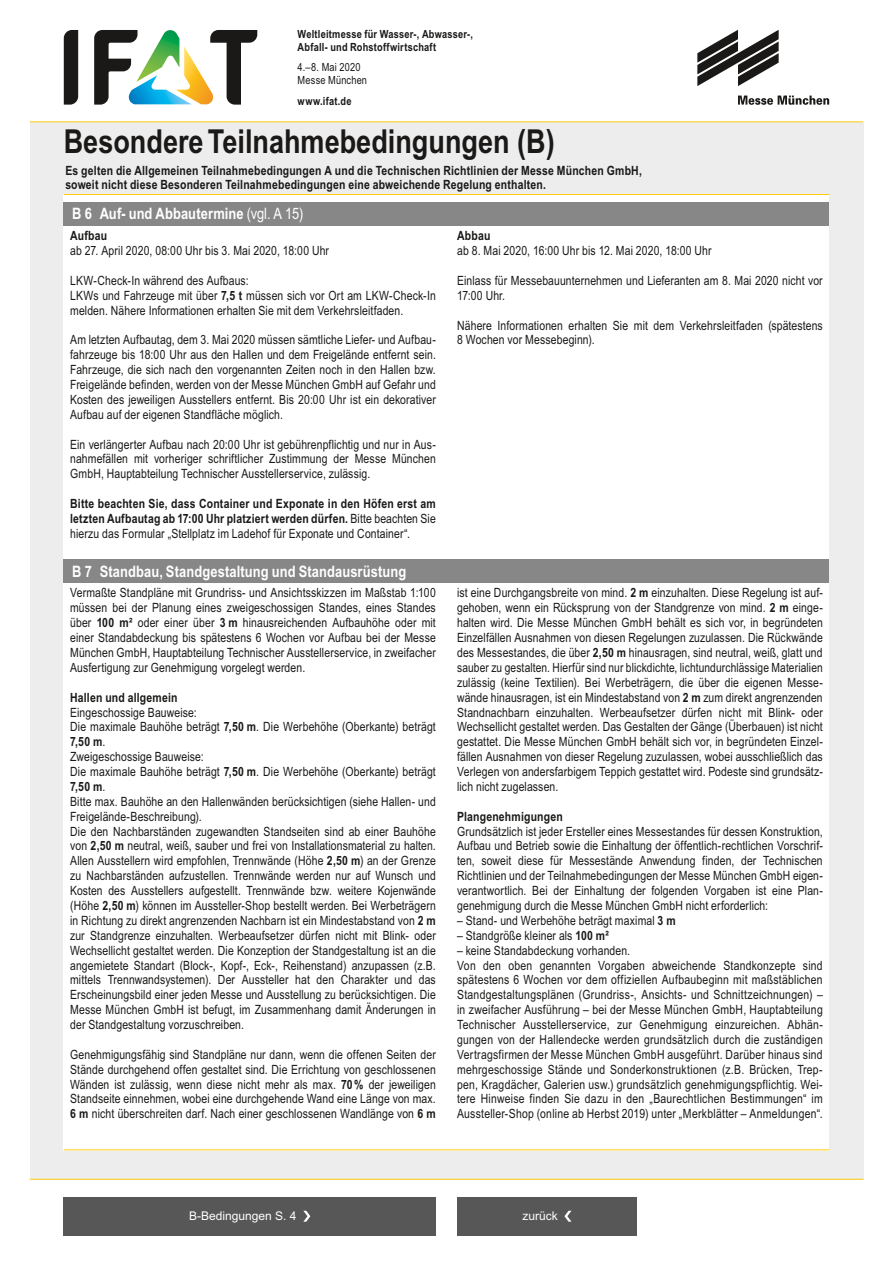
<style>
.page{position:relative;width:893px;height:1263px;background:#fff}
.page>*{position:absolute;margin:0;border:0;box-sizing:border-box;transform-origin:0 0}
.t1{font:700 33px "Arial Narrow";color:#1a1918}
.t2{font:700 15.75px "Arial Narrow";letter-spacing:.005em;color:#fff}
.t3{font:12.75px/14.9px "Arial Narrow";letter-spacing:.01em;color:#1a1918;text-align:justify}
.t4{font:700 12.75px/14.9px "Arial Narrow";letter-spacing:.015em;color:#1a1918}
.t5{font:12px "Arial";color:#fff}
.t6{font:700 11.25px/12.8px "Arial Narrow";letter-spacing:.02em;color:#1a1918}
.t7{font:11.25px/12.8px "Arial Narrow";letter-spacing:.015em;color:#1a1918}
.s1{font-weight:400}
.s2{font-weight:700}
</style>
<div class="page">
<div style="left:30px;top:122px;width:833px;height:1057px;background:#ededee"></div>
<hr style="left:30px;top:1179px;width:833px;height:1px;background:#fecd06">
<div style="left:64px;top:194px;width:765px;height:956px;background:#fff"></div>
<hr style="left:30px;top:121px;width:833px;height:1px;background:#fecd06">
<hr style="left:64px;top:1149px;width:765px;height:1px;background:#fecd06">
<hr style="left:64px;top:194px;width:765px;height:1px;background:#fecd06">
<svg style="left:738px;top:96px;width:91px;height:9px"></svg>
<svg style="left:697px;top:30px;width:82px;height:56px"></svg>
<svg style="left:64px;top:30px;width:14px;height:75px"></svg>
<svg style="left:94px;top:30px;width:163px;height:75px"></svg>
<div style="left:64px;top:1197px;width:372px;height:38px;background:#575757"></div>
<svg style="left:303px;top:1211px;width:7px;height:11px"></svg>
<div style="left:457px;top:1197px;width:180px;height:38px;background:#575757"></div>
<svg style="left:564px;top:1211px;width:7px;height:11px"></svg>
<div style="left:64px;top:559px;width:765px;height:24px;background:#878787"></div>
<div style="left:64px;top:202px;width:765px;height:23px;background:#878787"></div>
<p class="t6" style="left:298px;top:27px;width:177px">Weltleitmesse für Wasser-, Abwasser-,<br>Abfall- und Rohstoffwirtschaft</p>
<p class="t7" style="left:298px;top:61px;width:71px">4.–8. Mai 2020<br>Messe München</p>
<p class="t6" style="left:298px;top:94px;width:55px">www.ifat.de</p>
<h1 class="t1" style="left:64px;top:116px;width:492px">Besondere Teilnahmebedingungen (B)</h1>
<p class="t4" style="left:65px;top:162px;width:578px;line-height:14.2px">Es gelten die Allgemeinen Teilnahmebedingungen A und die Technischen Richtlinien der Messe München GmbH, soweit nicht diese Besonderen Teilnahmebedingungen eine abweichende Regelung enthalten.</p>
<p class="t2" style="left:72px;top:202px;width:233px">B 6 Auf- und Abbautermine <span class="s1">(vgl. A 15)</span></p>
<p class="t4" style="left:70px;top:228px;width:38px">Aufbau</p>
<p class="t3" style="left:70px;top:243px;width:260px">ab 27. April 2020, 08:00 Uhr bis 3. Mai 2020, 18:00 Uhr</p>
<p class="t3" style="left:70px;top:272px;width:367px;text-align:left">LKW-Check-In während des Aufbaus:<br>LKWs und Fahrzeuge mit über <span class="s2">7,5 t</span> müssen sich vor Ort am LKW-Check-In melden. Nähere Informationen erhalten Sie mit dem Verkehrsleitfaden.</p>
<p class="t3" style="left:70px;top:332px;width:367px">Am letzten Aufbautag, dem 3. Mai 2020 müssen sämtliche Liefer- und Aufbau&shy;fahrzeuge bis 18:00 Uhr aus den Hallen und dem Freigelände entfernt sein.<br>Fahrzeuge, die sich nach den vorgenannten Zeiten noch in den Hallen bzw.<br>Freigelände befinden, werden von der Messe München GmbH auf Gefahr und Kosten des jeweiligen Ausstellers entfernt. Bis 20:00 Uhr ist ein dekorativer Aufbau auf der eigenen Standfläche möglich.</p>
<p class="t3" style="left:70px;top:436px;width:367px">Ein verlängerter Aufbau nach 20:00 Uhr ist gebührenpflichtig und nur in Aus&shy;nahmefällen mit vorheriger schriftlicher Zustimmung der Messe München GmbH, Hauptabteilung Technischer Ausstellerservice, zulässig.</p>
<p class="t4" style="left:70px;top:496px;width:367px;text-align:justify">Bitte beachten Sie, dass Container und Exponate in den Höfen erst am letzten Aufbautag ab 17:00 Uhr platziert werden dürfen. <span class="s1">Bitte beachten Sie hierzu das Formular „Stellplatz im Ladehof für Exponate und Container“.</span></p>
<p class="t2" style="left:72px;top:559px;width:335px">B 7 Standbau, Standgestaltung und Standausrüstung</p>
<p class="t3" style="left:70px;top:585px;width:367px">Vermaßte Standpläne mit Grundriss- und Ansichtsskizzen im Maßstab 1:100 müssen bei der Planung eines zweigeschossigen Standes, eines Standes über <span class="s2">100 m²</span> oder einer über <span class="s2">3 m</span> hinausreichenden Aufbauhöhe oder mit einer Standabdeckung bis spätestens 6 Wochen vor Aufbau bei der Messe München GmbH, Hauptabteilung Technischer Ausstellerservice, in zweifacher Ausfertigung zur Genehmigung vorgelegt werden.</p>
<p class="t4" style="left:70px;top:689px;width:109px">Hallen und allgemein</p>
<p class="t3" style="left:70px;top:704px;width:367px;text-align:left">Eingeschossige Bauweise:<br>Die maximale Bauhöhe beträgt <span class="s2">7,50 m</span>. Die Werbehöhe (Oberkante) beträgt <span class="s2">7,50 m</span>.<br>Zweigeschossige Bauweise:<br>Die maximale Bauhöhe beträgt <span class="s2">7,50 m</span>. Die Werbehöhe (Oberkante) beträgt <span class="s2">7,50 m</span>.<br>Bitte max. Bauhöhe an den Hallenwänden berücksichtigen (siehe Hallen- und Freigelände-Beschreibung).<br>Die den Nachbarständen zugewandten Standseiten sind ab einer Bauhöhe von <span class="s2">2,50 m</span> neutral, weiß, sauber und frei von Installationsmaterial zu halten.<br>Allen Ausstellern wird empfohlen, Trennwände (Höhe <span class="s2">2,50 m</span>) an der Grenze zu Nachbarständen aufzustellen. Trennwände werden nur auf Wunsch und Kosten des Ausstellers aufgestellt. Trennwände bzw. weitere Kojenwände (Höhe <span class="s2">2,50 m</span>) können im Aussteller-Shop bestellt werden. Bei Werbeträgern in Richtung zu direkt angrenzenden Nachbarn ist ein Mindestabstand von <span class="s2">2 m </span>zur Standgrenze einzuhalten. Werbeaufsetzer dürfen nicht mit Blink- oder Wechsellicht gestaltet werden. Die Konzeption der Standgestaltung ist an die angemietete Standart (Block-, Kopf-, Eck-, Reihenstand) anzupassen (z.B. mittels Trennwandsystemen). Der Aussteller hat den Charakter und das Erscheinungsbild einer jeden Messe und Ausstellung zu berücksichtigen. Die Messe München GmbH ist befugt, im Zusammenhang damit Änderungen in der Standgestaltung vorzuschreiben.</p>
<p class="t3" style="left:70px;top:1046px;width:367px">Genehmigungsfähig sind Standpläne nur dann, wenn die offenen Seiten der Stände durchgehend offen gestaltet sind. Die Errichtung von geschlossenen Wänden ist zulässig, wenn diese nicht mehr als max. <span class="s2">70%</span> der jeweiligen Standseite einnehmen, wobei eine durchgehende Wand eine Länge von max.<br><span class="s2">6 m</span> nicht überschreiten darf. Nach einer geschlossenen Wandlänge von <span class="s2">6 m</span></p>
<p class="t4" style="left:457px;top:228px;width:35px">Abbau</p>
<p class="t3" style="left:457px;top:243px;width:256px">ab 8. Mai 2020, 16:00 Uhr bis 12. Mai 2020, 18:00 Uhr</p>
<p class="t3" style="left:457px;top:272px;width:367px">Einlass für Messebauunternehmen und Lieferanten am 8. Mai 2020 nicht vor<br>17:00 Uhr.</p>
<p class="t3" style="left:457px;top:317px;width:367px">Nähere Informationen erhalten Sie mit dem Verkehrsleitfaden (spätestens<br>8 Wochen vor Messebeginn).</p>
<p class="t3" style="left:457px;top:585px;width:367px">ist eine Durchgangsbreite von mind. <span class="s2">2 m</span> einzuhalten. Diese Regelung ist auf&shy;gehoben, wenn ein Rücksprung von der Standgrenze von mind. <span class="s2">2 m</span> einge&shy;halten wird. Die Messe München GmbH behält es sich vor, in begründeten Einzelfällen Ausnahmen von diesen Regelungen zuzulassen. Die Rückwände des Messestandes, die über <span class="s2">2,50 m</span> hinausragen, sind neutral, weiß, glatt und sauber zu gestalten. Hierfür sind nur blickdichte, lichtundurchlässige Materialien zulässig (keine Textilien). Bei Werbeträgern, die über die eigenen Messe&shy;wände hinausragen, ist ein Mindestabstand von <span class="s2">2 m</span> zum direkt angrenzenden Standnachbarn einzuhalten. Werbeaufsetzer dürfen nicht mit Blink- oder Wechsellicht gestaltet werden. Das Gestalten der Gänge (Überbauen) ist nicht gestattet. Die Messe München GmbH behält sich vor, in begründeten Einzel&shy;fällen Ausnahmen von dieser Regelung zuzulassen, wobei ausschließlich das Verlegen von andersfarbigem Teppich gestattet wird. Podeste sind grundsätz&shy;lich nicht zugelassen.</p>
<p class="t4" style="left:457px;top:808px;width:107px">Plangenehmigungen</p>
<p class="t3" style="left:457px;top:823px;width:367px">Grundsätzlich ist jeder Ersteller eines Messestandes für dessen Konstruktion, Aufbau und Betrieb sowie die Einhaltung der öffentlich-rechtlichen Vorschrif&shy;ten, soweit diese für Messestände Anwendung finden, der Technischen Richtlinien und der Teilnahmebedingungen der Messe München GmbH eigen&shy;verantwortlich. Bei der Einhaltung der folgenden Vorgaben ist eine Plan&shy;genehmigung durch die Messe München GmbH nicht erforderlich:</p>
<p class="t3" style="left:457px;top:912px;width:220px">– Stand- und Werbehöhe beträgt maximal <span class="s2">3 m</span></p>
<p class="t3" style="left:457px;top:927px;width:153px">– Standgröße kleiner als <span class="s2">100 m²</span></p>
<p class="t3" style="left:457px;top:942px;width:367px;text-align:left">– keine Standabdeckung vorhanden.<br>Von den oben genannten Vorgaben abweichende Standkonzepte sind spätestens 6 Wochen vor dem offiziellen Aufbaubeginn mit maßstäblichen Standgestaltungsplänen (Grundriss-, Ansichts- und Schnittzeichnungen) – in zweifacher Ausführung – bei der Messe München GmbH, Hauptabteilung Technischer Ausstellerservice, zur Genehmigung einzureichen. Abhän&shy;gungen von der Hallendecke werden grundsätzlich durch die zuständigen Vertragsfirmen der Messe München GmbH ausgeführt. Darüber hinaus sind mehrgeschossige Stände und Sonderkonstruktionen (z.B. Brücken, Trep&shy;pen, Kragdächer, Galerien usw.) grundsätzlich genehmigungspflichtig. Wei&shy;tere Hinweise finden Sie dazu in den „Baurechtlichen Bestimmungen“ im Aussteller-Shop (online ab Herbst 2019) unter „Merkblätter – Anmeldungen“.</p>
<p class="t5" style="left:189px;top:1208px;width:109px">B-Bedingungen S. 4</p>
<p class="t5" style="left:522px;top:1208px;width:37px">zurück</p>
</div>
